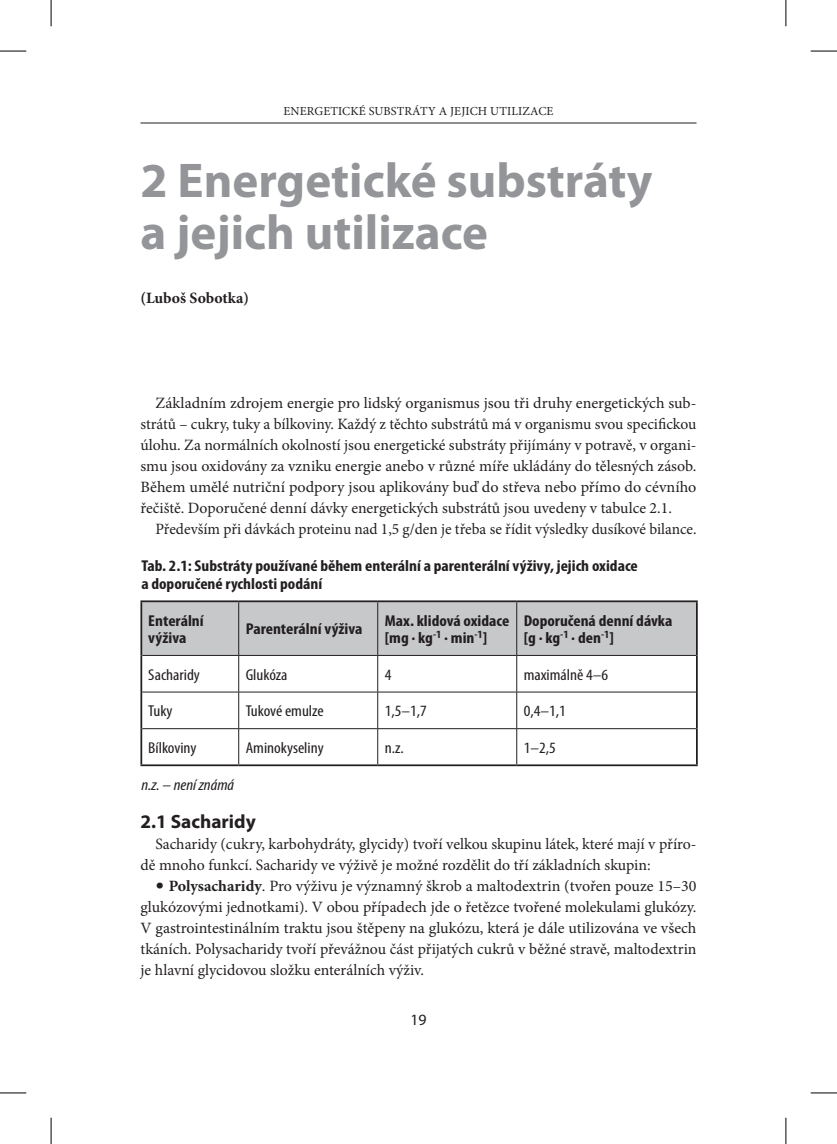
<style>
.page{position:relative;width:837px;height:1144px;background:#fff}
.page>*{position:absolute;margin:0;border:0;box-sizing:border-box;transform-origin:0 0}
.t1{font:700 49px/52.5px "Myriad Pro";color:#939598}
.t2{font:700 19.25px "Myriad Pro";color:#231f20}
.t3{font:15.75px/21px "Minion Pro";color:#231f20;text-align:justify}
.t4{font:700 condensed 15.75px/17.5px "Myriad Pro";color:#231f20;scale:1.1 1}
.t5{font:condensed 15.75px "Myriad Pro";color:#231f20;scale:1.1 1}
.t6{font:700 15.75px "Minion Pro";color:#231f20}
.t7{font:italic condensed 15.75px "Myriad Pro";color:#231f20;scale:1.1 1}
.t8{font:15.75px "Myriad Pro";color:#231f20}
.t9{font:12.25px "Minion Pro";letter-spacing:.01em;color:#231f20}
.s1{font-family:"Corpid OT";font-weight:700}
.s2{font-weight:700}
</style>
<div class="page">
<hr style="left:140px;top:123px;width:556px;height:1px;background:#231f20">
<svg style="left:142px;top:602px;width:553px;height:162px"></svg>
<hr style="left:238px;top:602px;width:1px;height:53px;background:#231f20">
<hr style="left:238px;top:656px;width:1px;height:36px;background:#231f20">
<hr style="left:377px;top:656px;width:1px;height:36px;background:#231f20">
<hr style="left:516px;top:656px;width:1px;height:36px;background:#231f20">
<hr style="left:142px;top:692px;width:97px;height:1px;background:#231f20">
<hr style="left:239px;top:692px;width:138px;height:1px;background:#231f20">
<hr style="left:238px;top:692px;width:1px;height:36px;background:#231f20">
<hr style="left:377px;top:692px;width:139px;height:1px;background:#231f20">
<hr style="left:377px;top:692px;width:1px;height:36px;background:#231f20">
<hr style="left:516px;top:692px;width:179px;height:1px;background:#231f20">
<hr style="left:516px;top:692px;width:1px;height:36px;background:#231f20">
<hr style="left:142px;top:728px;width:97px;height:1px;background:#231f20">
<hr style="left:239px;top:728px;width:138px;height:1px;background:#231f20">
<hr style="left:238px;top:729px;width:1px;height:35px;background:#231f20">
<hr style="left:377px;top:728px;width:139px;height:1px;background:#231f20">
<hr style="left:377px;top:729px;width:1px;height:35px;background:#231f20">
<hr style="left:516px;top:728px;width:179px;height:1px;background:#231f20">
<hr style="left:516px;top:729px;width:1px;height:35px;background:#231f20">
<hr style="left:142px;top:655px;width:97px;height:1px;background:#231f20">
<hr style="left:239px;top:655px;width:138px;height:1px;background:#231f20">
<hr style="left:377px;top:602px;width:1px;height:53px;background:#231f20">
<hr style="left:377px;top:655px;width:139px;height:1px;background:#231f20">
<hr style="left:516px;top:602px;width:1px;height:53px;background:#231f20">
<hr style="left:516px;top:655px;width:179px;height:1px;background:#231f20">
<hr style="left:140px;top:600px;width:99px;height:2px;background:#231f20">
<hr style="left:140px;top:602px;width:2px;height:53px;background:#231f20">
<hr style="left:239px;top:600px;width:138px;height:2px;background:#231f20">
<hr style="left:377px;top:600px;width:139px;height:2px;background:#231f20">
<hr style="left:516px;top:600px;width:181px;height:2px;background:#231f20">
<hr style="left:695px;top:602px;width:2px;height:53px;background:#231f20">
<hr style="left:140px;top:655px;width:2px;height:37px;background:#231f20">
<hr style="left:695px;top:655px;width:2px;height:37px;background:#231f20">
<hr style="left:140px;top:692px;width:2px;height:37px;background:#231f20">
<hr style="left:695px;top:692px;width:2px;height:37px;background:#231f20">
<hr style="left:140px;top:729px;width:2px;height:35px;background:#231f20">
<hr style="left:695px;top:729px;width:2px;height:35px;background:#231f20">
<hr style="left:140px;top:764px;width:99px;height:2px;background:#231f20">
<hr style="left:239px;top:764px;width:138px;height:2px;background:#231f20">
<hr style="left:377px;top:764px;width:139px;height:2px;background:#231f20">
<hr style="left:516px;top:764px;width:181px;height:2px;background:#231f20">
<svg style="left:0;top:51px;width:26px;height:1px"></svg>
<svg style="left:810px;top:51px;width:26px;height:1px"></svg>
<svg style="left:0;top:1092px;width:26px;height:1px"></svg>
<svg style="left:810px;top:1092px;width:26px;height:1px"></svg>
<svg style="left:51px;top:0;width:1px;height:26px"></svg>
<svg style="left:51px;top:1118px;width:1px;height:26px"></svg>
<svg style="left:785px;top:0;width:1px;height:26px"></svg>
<svg style="left:785px;top:1118px;width:1px;height:26px"></svg>
<p class="t9" style="left:283px;top:103px;width:94px">Energetické substrát</p>
<p class="t9" style="left:428px;top:103px;width:70px">y a jejich utiliza</p>
<p class="t9" style="left:538px;top:103px;width:17px">ce</p>
<h1 class="t1" style="left:140px;top:153px;width:513px">2 Energetické substráty a jejich utilizace</h1>
<p class="t6" style="left:140px;top:287px;width:110px">(Luboš Sobotka)</p>
<p class="t3" style="left:140px;top:393px;width:557px;text-indent:15px">Základním zdrojem energie pro lidský organismus jsou tři druhy energetických sub&shy;strátů – cukry, tuky a bílkoviny. Každý z těchto substrátů má v organismu svou specifickou úlohu. Za normálních okolností jsou energetické substráty přijímány v potravě, v organi&shy;smu jsou oxidovány za vzniku energie anebo v různé míře ukládány do tělesných zásob.<br>Během umělé nutriční podpory jsou aplikovány buď do střeva nebo přímo do cévního řečiště. Doporučené denní dávky energetických substrátů jsou uvedeny v tabulce 2.1.</p>
<p class="t3" style="left:155px;top:519px;width:542px">Především při dávkách proteinu nad 1,5 g/den je třeba se řídit výsledky dusíkové bilance.</p>
<p class="t4" style="left:141px;top:558px;width:453px">Tab. 2.1: Substráty používané během enterální a parenterální výživy, jejich oxidace a doporučené rychlosti podání</p>
<p class="t4" style="left:148px;top:612px;width:52px">Enterální výživa</p>
<p class="t4" style="left:246px;top:620px;width:107px">Parenterální výživa</p>
<p class="t4" style="left:384px;top:612px;width:115px">Max. klidová oxidace [mg ∙ kg<sup>-1</sup> ∙ min<sup>-1</sup>]</p>
<p class="t4" style="left:523px;top:612px;width:137px">Doporučená denní dávka [g ∙ kg<sup>-1</sup> ∙ den<sup>-1</sup>]</p>
<p class="t5" style="left:148px;top:666px;width:48px">Sacharidy</p>
<p class="t5" style="left:246px;top:666px;width:40px">Glukóza</p>
<p class="t5" style="left:384px;top:666px;width:8px">4</p>
<p class="t5" style="left:523px;top:666px;width:78px">maximálně 4–6</p>
<p class="t5" style="left:148px;top:702px;width:24px">Tuky</p>
<p class="t5" style="left:246px;top:702px;width:72px">Tukové emulze</p>
<p class="t5" style="left:384px;top:702px;width:40px">1,5–1,7</p>
<p class="t5" style="left:523px;top:702px;width:40px">0,4–1,1</p>
<p class="t5" style="left:148px;top:739px;width:45px">Bílkoviny</p>
<p class="t5" style="left:246px;top:739px;width:72px">Aminokyseliny</p>
<p class="t5" style="left:384px;top:739px;width:19px">n.z.</p>
<p class="t5" style="left:523px;top:739px;width:31px">1–2,5</p>
<p class="t7" style="left:141px;top:776px;width:86px">n.z. – není známá</p>
<p class="t2" style="left:140px;top:809px;width:117px">2.1 Sacharidy</p>
<p class="t3" style="left:140px;top:834px;width:557px;text-indent:15px">Sacharidy (cukry, karbohydráty, glycidy) tvoří velkou skupinu látek, které mají v příro&shy;dě mnoho funkcí. Sacharidy ve výživě je možné rozdělit do tří základních skupin:</p>
<p class="t3" style="left:140px;top:876px;width:557px;text-indent:15px"><span class="s1">•</span> <span class="s2">Polysacharidy</span>. Pro výživu je významný škrob a maltodextrin (tvořen pouze 15–30 glukózovými jednotkami). V obou případech jde o řetězce tvořené molekulami glukózy.<br>V gastrointestinálním traktu jsou štěpeny na glukózu, která je dále utilizována ve všech tkáních. Polysacharidy tvoří převážnou část přijatých cukrů v běžné stravě, maltodextrin je hlavní glycidovou složku enterálních výživ.</p>
<p class="t8" style="left:410px;top:1011px;width:18px">19</p>
</div>
